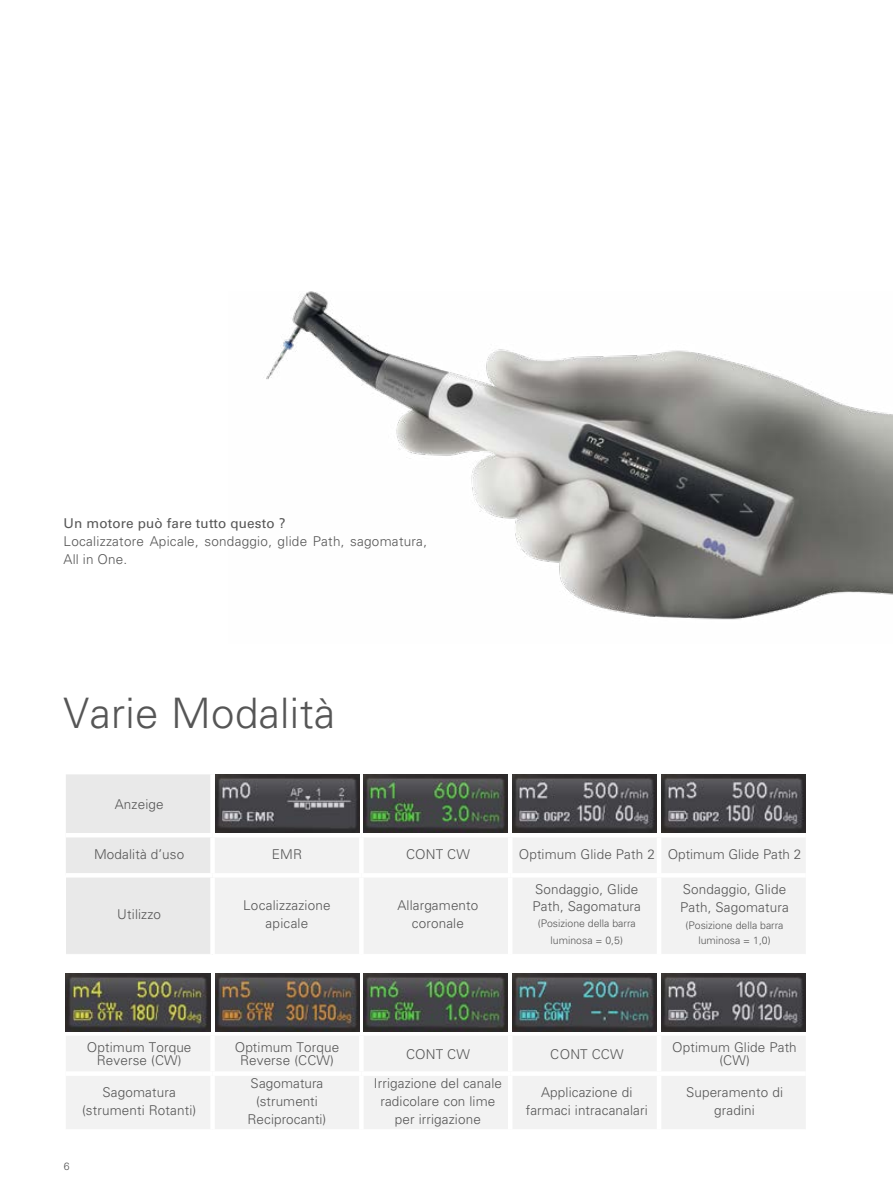
<style>
.page{position:relative;width:893px;height:1191px;background:#fff}
.page>*{position:absolute;margin:0;border:0;box-sizing:border-box;transform-origin:0 0}
.headline_1__28pt{font:300 42px "Univers LT Pro 45";letter-spacing:.01em;color:#565656}
.caption_footnote_6pt{font:300 13.5px/18px "Univers LT Pro 45";letter-spacing:.01em;color:#565656;text-align:center}
.body_text_8pt_-_jp{font:300 13.5px/18px "Univers LT Pro 45";letter-spacing:.02em;color:#565656;text-align:center}
.body_text_8pt_-_jp-2{font:13.5px "Univers LT Pro 55 Roman";letter-spacing:.01em;color:#565656}
.JP_common_copy_text{font:300 13.5px "Univers LT Pro 45";letter-spacing:.01em;color:#565656}
.caption_footnote_6pt-2{font:300 10.5px/16.5px "Univers LT Pro 45";color:#565656;text-align:center}
</style>
<div class="page">
<img style="left:266px;top:291px;width:627px;height:329px">
<div style="left:66px;top:1036px;width:740px;height:93px;background:#f2f2f2"></div>
<div style="left:210px;top:1035px;width:5px;height:36px;background:#fff"></div>
<div style="left:359px;top:1035px;width:5px;height:36px;background:#fff"></div>
<hr style="left:508px;top:1035px;width:4px;height:36px;background:#fff">
<hr style="left:657px;top:1035px;width:4px;height:36px;background:#fff">
<hr style="left:66px;top:1071px;width:147px;height:4px;background:#fff">
<hr style="left:213px;top:1071px;width:148px;height:4px;background:#fff">
<div style="left:210px;top:1075px;width:5px;height:54px;background:#fff"></div>
<hr style="left:361px;top:1071px;width:149px;height:4px;background:#fff">
<div style="left:359px;top:1075px;width:5px;height:54px;background:#fff"></div>
<hr style="left:510px;top:1071px;width:149px;height:4px;background:#fff">
<hr style="left:508px;top:1075px;width:4px;height:54px;background:#fff">
<hr style="left:659px;top:1071px;width:147px;height:4px;background:#fff">
<hr style="left:657px;top:1075px;width:4px;height:54px;background:#fff">
<div style="left:66px;top:774px;width:144px;height:99px;background:#e9e9e9"></div>
<div style="left:215px;top:774px;width:591px;height:180px;background:#f2f2f2"></div>
<div style="left:66px;top:875px;width:147px;height:79px;background:#e9e9e9"></div>
<div style="left:359px;top:774px;width:5px;height:59px;background:#fff"></div>
<hr style="left:508px;top:774px;width:4px;height:59px;background:#fff">
<hr style="left:657px;top:774px;width:4px;height:59px;background:#fff">
<hr style="left:66px;top:833px;width:147px;height:4px;background:#fff">
<hr style="left:213px;top:833px;width:148px;height:4px;background:#fff">
<hr style="left:361px;top:833px;width:149px;height:4px;background:#fff">
<div style="left:359px;top:837px;width:5px;height:36px;background:#fff"></div>
<hr style="left:510px;top:833px;width:149px;height:4px;background:#fff">
<hr style="left:508px;top:837px;width:4px;height:36px;background:#fff">
<hr style="left:659px;top:833px;width:147px;height:4px;background:#fff">
<hr style="left:657px;top:837px;width:4px;height:36px;background:#fff">
<hr style="left:66px;top:873px;width:147px;height:4px;background:#fff">
<hr style="left:213px;top:873px;width:148px;height:4px;background:#fff">
<hr style="left:361px;top:873px;width:149px;height:4px;background:#fff">
<div style="left:359px;top:877px;width:5px;height:77px;background:#fff"></div>
<hr style="left:510px;top:873px;width:149px;height:4px;background:#fff">
<hr style="left:508px;top:877px;width:4px;height:77px;background:#fff">
<hr style="left:659px;top:873px;width:147px;height:4px;background:#fff">
<hr style="left:657px;top:877px;width:4px;height:77px;background:#fff">
<div style="left:210px;top:877px;width:5px;height:77px;background:#fff"></div>
<img style="left:512px;top:774px;width:145px;height:59px">
<img style="left:512px;top:973px;width:145px;height:58px">
<img style="left:661px;top:774px;width:144px;height:59px">
<img style="left:661px;top:973px;width:144px;height:58px">
<img style="left:363px;top:774px;width:145px;height:59px">
<img style="left:363px;top:973px;width:145px;height:58px">
<img style="left:215px;top:774px;width:144px;height:59px">
<img style="left:215px;top:973px;width:144px;height:58px">
<img style="left:66px;top:973px;width:144px;height:58px">
<p class="body_text_8pt_-_jp-2" style="left:64px;top:514px;width:223px">Un motore può fare tutto questo ?</p>
<p class="body_text_8pt_-_jp" style="left:64px;top:532px;width:365px;text-align:left">Localizzatore Apicale, sondaggio, glide Path, sagomatura,<br>All in One.</p>
<p class="headline_1__28pt" style="left:64px;top:685px;width:273px">Varie Modalità</p>
<p class="caption_footnote_6pt" style="left:115px;top:794px;width:50px">Anzeige</p>
<p class="caption_footnote_6pt" style="left:94px;top:845px;width:92px">Modalità d’uso</p>
<p class="caption_footnote_6pt" style="left:272px;top:845px;width:32px">EMR</p>
<p class="caption_footnote_6pt" style="left:406px;top:845px;width:65px">CONT CW</p>
<p class="caption_footnote_6pt" style="left:519px;top:845px;width:138px">Optimum Glide Path 2</p>
<p class="caption_footnote_6pt" style="left:668px;top:845px;width:135px">Optimum Glide Path 2</p>
<p class="JP_common_copy_text" style="left:117px;top:905px;width:45px">Utilizzo</p>
<p class="body_text_8pt_-_jp" style="left:243px;top:895px;width:89px">Localizzazione apicale</p>
<p class="caption_footnote_6pt" style="left:397px;top:895px;width:82px">Allargamento coronale</p>
<p class="caption_footnote_6pt" style="left:532px;top:881px;width:110px;line-height:16.5px;text-align:left">Sondaggio, Glide<br>Path, Sagomatura</p>
<p class="caption_footnote_6pt-2" style="left:538px;top:915px;width:100px">(Posizione della barra luminosa = 0,5)</p>
<p class="caption_footnote_6pt" style="left:680px;top:880px;width:110px;text-align:left">Sondaggio, Glide<br>Path, Sagomatura</p>
<p class="caption_footnote_6pt-2" style="left:685px;top:917px;width:100px;line-height:15px">(Posizione della barra luminosa = 1,0)</p>
<p class="caption_footnote_6pt" style="left:87px;top:1040px;width:106px;line-height:13.5px">Optimum Torque<br>Reverse (CW)</p>
<p class="caption_footnote_6pt" style="left:235px;top:1040px;width:106px;line-height:13.5px">Optimum Torque<br>Reverse (CCW)</p>
<p class="caption_footnote_6pt" style="left:406px;top:1044px;width:65px">CONT CW</p>
<p class="caption_footnote_6pt" style="left:550px;top:1044px;width:75px">CONT CCW</p>
<p class="caption_footnote_6pt" style="left:672px;top:1040px;width:126px;line-height:13.5px">Optimum Glide Path (CW)</p>
<p class="caption_footnote_6pt" style="left:103px;top:1082px;width:75px">Sagomatura</p>
<p class="caption_footnote_6pt" style="left:82px;top:1100px;width:116px">(strumenti Rotanti)</p>
<p class="caption_footnote_6pt" style="left:248px;top:1073px;width:80px">Sagomatura (strumenti<br>Reciprocanti)</p>
<p class="caption_footnote_6pt" style="left:374px;top:1073px;width:130px">Irrigazione del canale radicolare con lime per irrigazione</p>
<p class="caption_footnote_6pt" style="left:526px;top:1082px;width:123px">Applicazione di farmaci intracanalari</p>
<p class="caption_footnote_6pt" style="left:686px;top:1082px;width:99px">Superamento di gradini</p>
<p class="caption_footnote_6pt-2" style="left:64px;top:1157px;width:7px">6</p>
</div>
